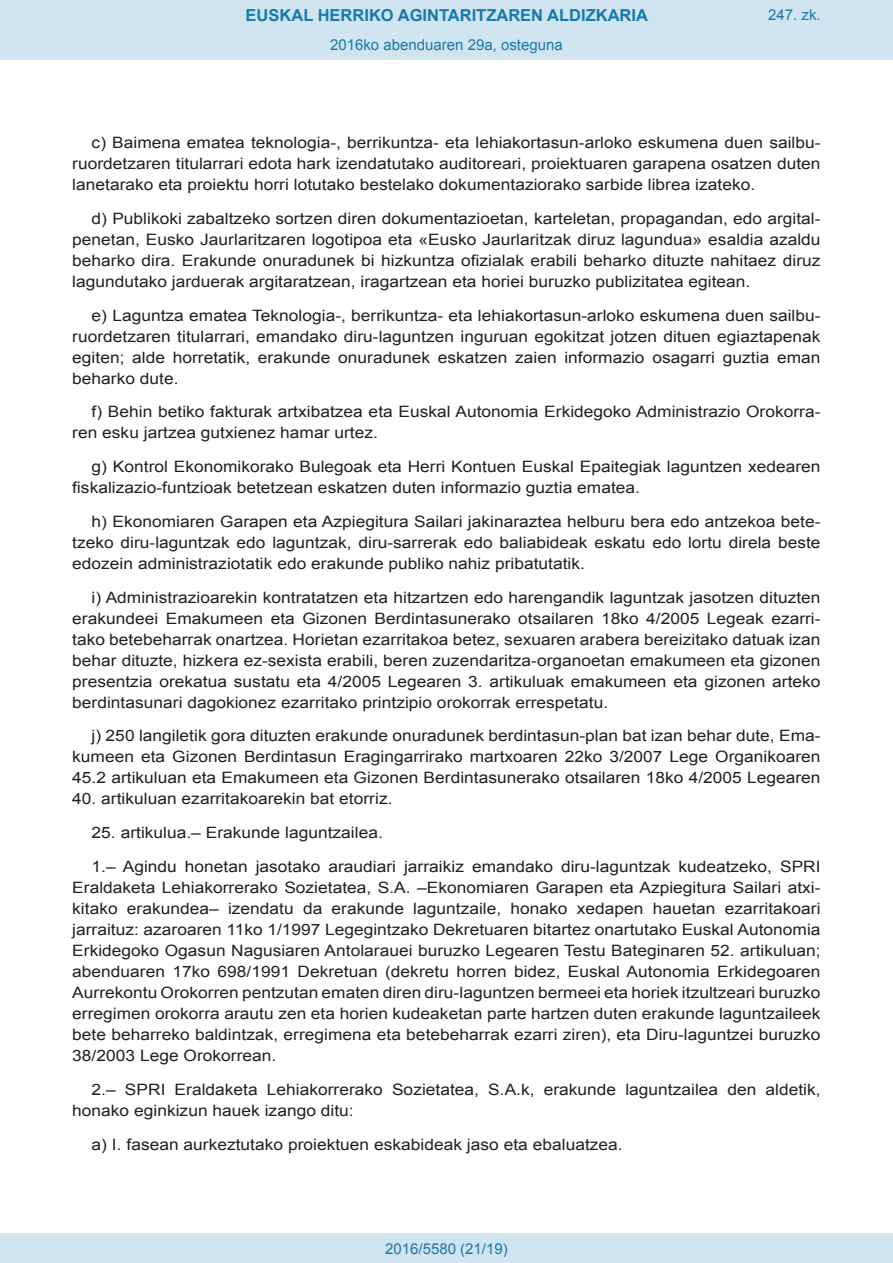
<style>
.page{position:relative;width:893px;height:1263px;background:#fff}
.page>*{position:absolute;margin:0;border:0;box-sizing:border-box;transform-origin:0 0}
.t1{font:700 16.5px "Arial";color:#1879ad}
.BOPVDetalle{font:15.6px/21px "Arial";color:#231f20;text-align:justify;scale:1.11 1}
.Paginacion_Centro{font:15px "Arial";color:#1879ad}
</style>
<div class="page">
<div style="left:0;top:0;width:893px;height:60px;background:#d0e5f0"></div>
<div style="left:0;top:1233px;width:893px;height:30px;background:#d0e5f0"></div>
<p class="t1" style="left:246px;top:4px;width:404px">EUSKAL HERRIKO AGINTARITZAREN ALDIZKARIA</p>
<p class="Paginacion_Centro" style="left:330px;top:35px;width:234px">2016ko abenduaren 29a, osteguna</p>
<p class="Paginacion_Centro" style="left:768px;top:5px;width:54px">247. zk.</p>
<p class="BOPVDetalle" style="left:72px;top:132px;width:676px;text-indent:19px">c) Baimena ematea teknologia-, berrikuntza- eta lehiakortasun-arloko eskumena duen sailbu&shy;ruordetzaren titularrari edota hark izendatutako auditoreari, proiektuaren garapena osatzen duten lanetarako eta proiektu horri lotutako bestelako dokumentaziorako sarbide librea izateko.</p>
<p class="BOPVDetalle" style="left:72px;top:208px;width:676px;text-indent:19px">d) Publikoki zabaltzeko sortzen diren dokumentazioetan, karteletan, propagandan, edo argital&shy;penetan, Eusko Jaurlaritzaren logotipoa eta «Eusko Jaurlaritzak diruz lagundua» esaldia azaldu beharko dira. Erakunde onuradunek bi hizkuntza ofizialak erabili beharko dituzte nahitaez diruz lagundutako jarduerak argitaratzean, iragartzean eta horiei buruzko publizitatea egitean.</p>
<p class="BOPVDetalle" style="left:72px;top:305px;width:676px;text-indent:19px">e) Laguntza ematea Teknologia-, berrikuntza- eta lehiakortasun-arloko eskumena duen sailbu&shy;ruordetzaren titularrari, emandako diru-laguntzen inguruan egokitzat jotzen dituen egiaztapenak egiten; alde horretatik, erakunde onuradunek eskatzen zaien informazio osagarri guztia eman beharko dute.</p>
<p class="BOPVDetalle" style="left:72px;top:402px;width:676px;text-indent:19px">f) Behin betiko fakturak artxibatzea eta Euskal Autonomia Erkidegoko Administrazio Orokorra&shy;ren esku jartzea gutxienez hamar urtez.</p>
<p class="BOPVDetalle" style="left:72px;top:456px;width:676px;text-indent:19px">g) Kontrol Ekonomikorako Bulegoak eta Herri Kontuen Euskal Epaitegiak laguntzen xedearen fiskalizazio-funtzioak betetzean eskatzen duten informazio guztia ematea.</p>
<p class="BOPVDetalle" style="left:72px;top:511px;width:676px;text-indent:19px">h) Ekonomiaren Garapen eta Azpiegitura Sailari jakinaraztea helburu bera edo antzekoa bete&shy;tzeko diru-laguntzak edo laguntzak, diru-sarrerak edo baliabideak eskatu edo lortu direla beste edozein administraziotatik edo erakunde publiko nahiz pribatutatik.</p>
<p class="BOPVDetalle" style="left:72px;top:587px;width:676px;text-indent:19px">i) Administrazioarekin kontratatzen eta hitzartzen edo harengandik laguntzak jasotzen dituzten erakundeei Emakumeen eta Gizonen Berdintasunerako otsailaren 18ko 4/2005 Legeak ezarri&shy;tako betebeharrak onartzea. Horietan ezarritakoa betez, sexuaren arabera bereizitako datuak izan behar dituzte, hizkera ez-sexista erabili, beren zuzendaritza-organoetan emakumeen eta gizonen presentzia orekatua sustatu eta 4/2005 Legearen 3. artikuluak emakumeen eta gizonen arteko berdintasunari dagokionez ezarritako printzipio orokorrak errespetatu.</p>
<p class="BOPVDetalle" style="left:72px;top:726px;width:676px;text-indent:19px">j) 250 langiletik gora dituzten erakunde onuradunek berdintasun-plan bat izan behar dute, Ema&shy;kumeen eta Gizonen Berdintasun Eragingarrirako martxoaren 22ko 3/2007 Lege Organikoaren 45.2 artikuluan eta Emakumeen eta Gizonen Berdintasunerako otsailaren 18ko 4/2005 Legearen</p>
<p class="BOPVDetalle" style="left:72px;top:789px;width:290px">40. artikuluan ezarritakoarekin bat etorriz.</p>
<p class="BOPVDetalle" style="left:92px;top:822px;width:264px">25. artikulua.– Erakunde laguntzailea.</p>
<p class="BOPVDetalle" style="left:72px;top:856px;width:676px;text-indent:19px">1.– Agindu honetan jasotako araudiari jarraikiz emandako diru-laguntzak kudeatzeko, SPRI Eraldaketa Lehiakorrerako Sozietatea, S.A. –Ekonomiaren Garapen eta Azpiegitura Sailari atxi&shy;kitako erakundea– izendatu da erakunde laguntzaile, honako xedapen hauetan ezarritakoari jarraituz: azaroaren 11ko 1/1997 Legegintzako Dekretuaren bitartez onartutako Euskal Autonomia Erkidegoko Ogasun Nagusiaren Antolarauei buruzko Legearen Testu Bateginaren 52. artikuluan; abenduaren 17ko 698/1991 Dekretuan (dekretu horren bidez, Euskal Autonomia Erkidegoaren Aurrekontu Orokorren pentzutan ematen diren diru-laguntzen bermeei eta horiek itzultzeari buruzko erregimen orokorra arautu zen eta horien kudeaketan parte hartzen duten erakunde laguntzaileek bete beharreko baldintzak, erregimena eta betebeharrak ezarri ziren), eta Diru-laguntzei buruzko 38/2003 Lege Orokorrean.</p>
<p class="BOPVDetalle" style="left:72px;top:1079px;width:676px;text-indent:19px">2.– SPRI Eraldaketa Lehiakorrerako Sozietatea, S.A.k, erakunde laguntzailea den aldetik, honako eginkizun hauek izango ditu:</p>
<p class="BOPVDetalle" style="left:92px;top:1134px;width:480px">a) I. fasean aurkeztutako proiektuen eskabideak jaso eta ebaluatzea.</p>
<p class="Paginacion_Centro" style="left:385px;top:1238px;width:124px">2016/5580 (21/19)</p>
</div>
